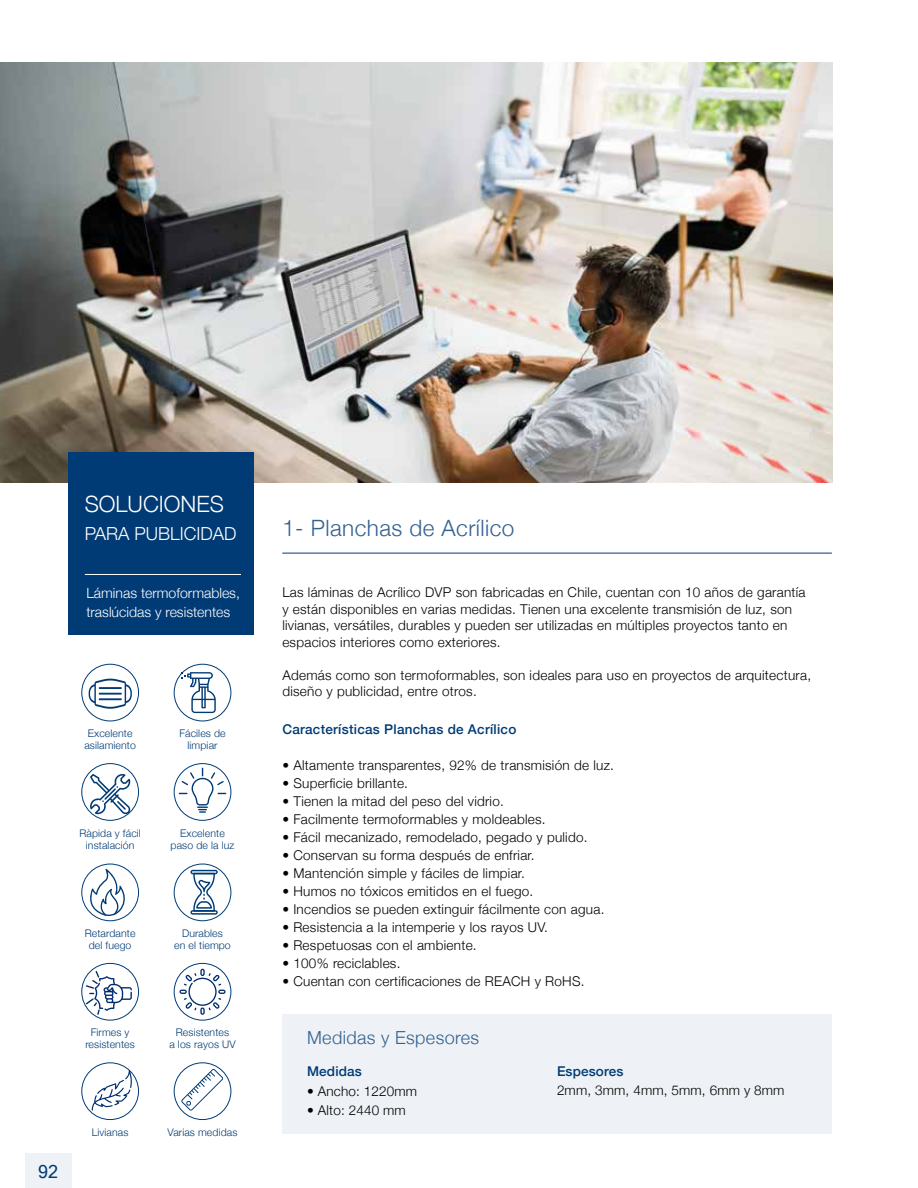
<style>
.page{position:relative;width:918px;height:1188px;background:#fff}
.page>*{position:absolute;margin:0;border:0;box-sizing:border-box;transform-origin:0 0}
.t1{font:300 22.5px "Helvetica Neue";letter-spacing:.02em;color:#336291}
.t2{font:300 22.5px "Helvetica Neue";color:#fff}
.t3{font:300 18px "Helvetica Neue";letter-spacing:.02em;color:#336291}
.t4{font:300 18px "Helvetica Neue";color:#fff}
.t5{font:18px "Microsoft Sans Serif";color:#003b75}
.t6{font:300 14.1px/19.2px "Helvetica Neue";color:#fff}
.t7{font:300 13.5px/16.5px "Helvetica Neue";letter-spacing:.02em;color:#000}
.t8{font:500 13.5px "Helvetica Neue";letter-spacing:.02em;color:#003b75}
.t9{font:300 10.5px/12px "Helvetica Neue";letter-spacing:.01em;color:#003b75;text-align:center}
</style>
<div class="page">
<div style="left:25px;top:1154px;width:47px;height:34px;background:#eef1f5"></div>
<div style="left:282px;top:1014px;width:550px;height:120px;background:#eef1f5"></div>
<img style="left:0;top:63px;width:833px;height:419px">
<hr style="left:282px;top:553px;width:550px;height:1px;background:#003b75">
<div style="left:82px;top:664px;width:57px;height:57px;border:1px solid #003b75;border-radius:50%"></div>
<div style="left:174px;top:664px;width:57px;height:57px;border:1px solid #003b75;border-radius:50%"></div>
<div style="left:82px;top:763px;width:57px;height:58px;border:1px solid #003b75;border-radius:50%"></div>
<div style="left:174px;top:763px;width:57px;height:58px;border:1px solid #003b75;border-radius:50%"></div>
<div style="left:82px;top:864px;width:57px;height:57px;border:1px solid #003b75;border-radius:50%"></div>
<div style="left:174px;top:864px;width:57px;height:57px;border:1px solid #003b75;border-radius:50%"></div>
<div style="left:82px;top:963px;width:57px;height:57px;border:1px solid #003b75;border-radius:50%"></div>
<div style="left:174px;top:963px;width:57px;height:57px;border:1px solid #003b75;border-radius:50%"></div>
<div style="left:174px;top:1063px;width:57px;height:57px;border:1px solid #003b75;border-radius:50%"></div>
<svg style="left:90px;top:774px;width:41px;height:41px"></svg>
<div style="left:82px;top:1063px;width:57px;height:57px;border:1px solid #003b75;border-radius:50%"></div>
<svg style="left:190px;top:870px;width:28px;height:4px"></svg>
<hr style="left:192px;top:871px;width:24px;height:2px;background:#003b75">
<svg style="left:190px;top:910px;width:28px;height:5px"></svg>
<svg style="left:192px;top:873px;width:24px;height:40px"></svg>
<svg style="left:88px;top:869px;width:38px;height:47px"></svg>
<svg style="left:181px;top:1069px;width:42px;height:42px"></svg>
<svg style="left:179px;top:768px;width:47px;height:45px"></svg>
<svg style="left:89px;top:678px;width:43px;height:31px"></svg>
<hr style="left:99px;top:693px;width:23px;height:2px;background:#003b75">
<hr style="left:99px;top:687px;width:23px;height:2px;background:#003b75">
<hr style="left:99px;top:698px;width:23px;height:2px;background:#003b75">
<svg style="left:181px;top:672px;width:35px;height:41px"></svg>
<svg style="left:92px;top:1070px;width:40px;height:41px"></svg>
<svg style="left:179px;top:969px;width:47px;height:44px"></svg>
<svg style="left:86px;top:971px;width:46px;height:44px"></svg>
<div style="left:68px;top:452px;width:186px;height:183px;background:#003b75"></div>
<hr style="left:85px;top:574px;width:156px;height:1px;background:#fff">
<h1 class="t2" style="left:85px;top:486px;width:141px">SOLUCIONES</h1>
<h2 class="t4" style="left:85px;top:519px;width:153px">PARA PUBLICIDAD</h2>
<p class="t6" style="left:86px;top:583px;width:155px">Láminas termoformables, traslúcidas y resistentes</p>
<p class="t9" style="left:84px;top:727px;width:53px">Excelente asilamiento</p>
<p class="t9" style="left:179px;top:727px;width:48px">Fáciles de limpiar</p>
<p class="t9" style="left:79px;top:826px;width:63px">Ràpida y fácil instalación</p>
<p class="t9" style="left:171px;top:826px;width:65px">Excelente paso de la luz</p>
<p class="t9" style="left:85px;top:927px;width:52px">Retardante del fuego</p>
<p class="t9" style="left:174px;top:927px;width:58px">Durables<br>en el tiempo</p>
<p class="t9" style="left:85px;top:1026px;width:51px">Firmes y resistentes</p>
<p class="t9" style="left:169px;top:1026px;width:68px">Resistentes<br>a los rayos UV</p>
<h2 class="t5" style="left:38px;top:1161px;width:22px">92</h2>
<p class="t9" style="left:92px;top:1125px;width:38px">Livianas</p>
<p class="t9" style="left:168px;top:1125px;width:71px">Varias medidas</p>
<h1 class="t1" style="left:282px;top:510px;width:234px">1- Planchas de Acrílico</h1>
<p class="t7" style="left:282px;top:583px;width:525px">Las láminas de Acrílico DVP son fabricadas en Chile, cuentan con 10 años de garantía y están disponibles en varias medidas. Tienen una excelente transmisión de luz, son livianas, versátiles, durables y pueden ser utilizadas en múltiples proyectos tanto en espacios interiores como exteriores.</p>
<p class="t7" style="left:282px;top:666px;width:530px">Además como son termoformables, son ideales para uso en proyectos de arquitectura, diseño y publicidad, entre otros.</p>
<p class="t8" style="left:282px;top:719px;width:236px">Características Planchas de Acrílico</p>
<p class="t7" style="left:282px;top:756px;width:333px">• Altamente transparentes, 92% de transmisión de luz.</p>
<p class="t7" style="left:282px;top:774px;width:127px">• Superficie brillante.</p>
<p class="t7" style="left:282px;top:792px;width:223px">• Tienen la mitad del peso del vidrio.</p>
<p class="t7" style="left:282px;top:810px;width:265px">• Facilmente termoformables y moldeables.</p>
<p class="t7" style="left:282px;top:828px;width:307px">• Fácil mecanizado, remodelado, pegado y pulido.</p>
<p class="t7" style="left:282px;top:846px;width:254px">• Conservan su forma después de enfriar.</p>
<p class="t7" style="left:282px;top:864px;width:244px">• Mantención simple y fáciles de limpiar.</p>
<p class="t7" style="left:282px;top:882px;width:253px">• Humos no tóxicos emitidos en el fuego.</p>
<p class="t7" style="left:282px;top:900px;width:324px">• Incendios se pueden extinguir fácilmente con agua.</p>
<p class="t7" style="left:282px;top:918px;width:267px">• Resistencia a la intemperie y los rayos UV.</p>
<p class="t7" style="left:282px;top:936px;width:196px">• Respetuosas con el ambiente.</p>
<p class="t7" style="left:282px;top:954px;width:120px">• 100% reciclables.</p>
<p class="t7" style="left:282px;top:972px;width:304px">• Cuentan con certificaciones de REACH y RoHS.</p>
<h2 class="t3" style="left:307px;top:1023px;width:173px">Medidas y Espesores</h2>
<p class="t8" style="left:307px;top:1061px;width:56px">Medidas</p>
<p class="t7" style="left:307px;top:1082px;width:111px">• Ancho: 1220mm</p>
<p class="t7" style="left:307px;top:1101px;width:100px">• Alto: 2440 mm</p>
<p class="t8" style="left:557px;top:1060px;width:68px">Espesores</p>
<p class="t7" style="left:557px;top:1081px;width:229px">2mm, 3mm, 4mm, 5mm, 6mm y 8mm</p>
</div>
